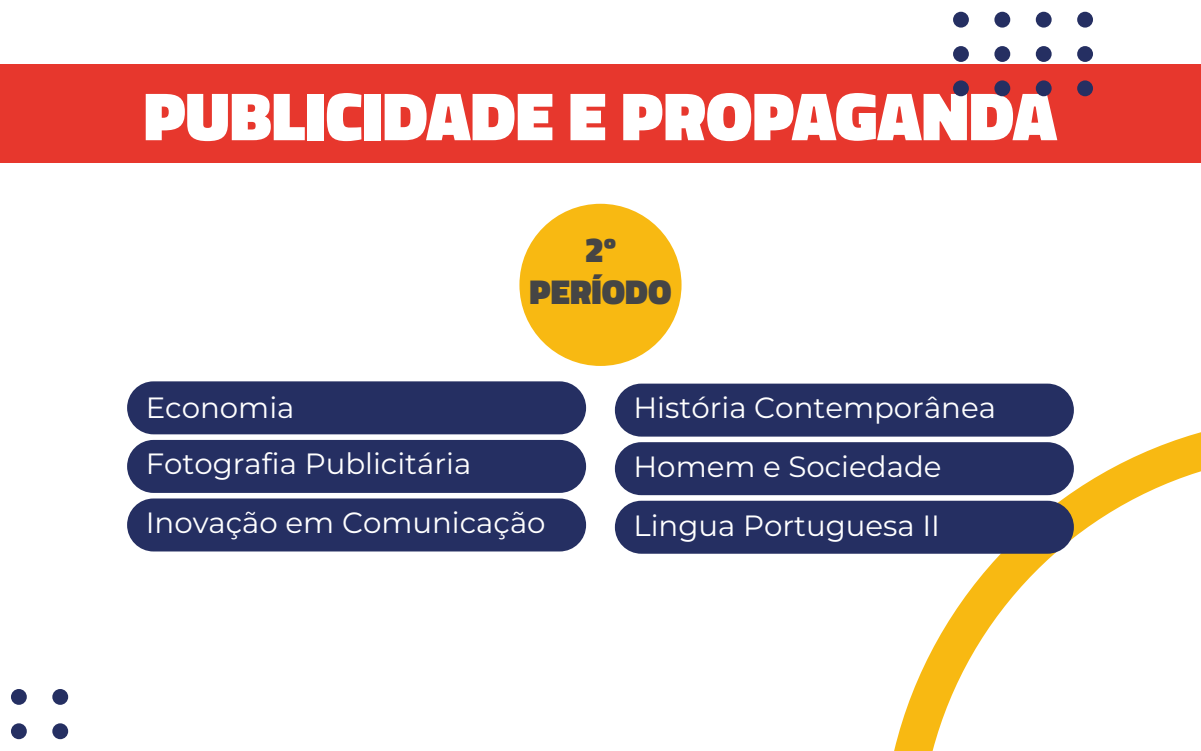
<style>
.page{position:relative;width:1201px;height:751px;background:#fff}
.page>*{position:absolute;margin:0;border:0;box-sizing:border-box;transform-origin:0 0}
.t1{font:900 69px "Cairo";color:#fff}
.t2{font:900 34.95px/41.9px "Cairo";color:#454545;text-align:center}
.t3{font:100 29.25px "Montserrat";color:#fff}
</style>
<div class="page">
<svg style="left:894px;top:429px;width:306px;height:321px"></svg>
<div style="left:0;top:64px;width:1200px;height:99px;background:#e7372d"></div>
<div style="left:952px;top:12px;width:16px;height:16px;background:#252f62;border-radius:50%"></div>
<div style="left:994px;top:12px;width:16px;height:16px;background:#252f62;border-radius:50%"></div>
<div style="left:1035px;top:12px;width:16px;height:16px;background:#252f62;border-radius:50%"></div>
<div style="left:1077px;top:12px;width:15px;height:16px;background:#252f62;border-radius:50%"></div>
<div style="left:952px;top:46px;width:16px;height:16px;background:#252f62;border-radius:50%"></div>
<div style="left:994px;top:46px;width:16px;height:16px;background:#252f62;border-radius:50%"></div>
<div style="left:1035px;top:46px;width:16px;height:16px;background:#252f62;border-radius:50%"></div>
<div style="left:1077px;top:46px;width:15px;height:16px;background:#252f62;border-radius:50%"></div>
<div style="left:952px;top:80px;width:16px;height:16px;background:#252f62;border-radius:50%"></div>
<div style="left:994px;top:80px;width:16px;height:16px;background:#252f62;border-radius:50%"></div>
<div style="left:1035px;top:80px;width:16px;height:16px;background:#252f62;border-radius:50%"></div>
<div style="left:1077px;top:80px;width:15px;height:16px;background:#252f62;border-radius:50%"></div>
<div style="left:11px;top:688px;width:16px;height:16px;background:#252f62;border-radius:50%"></div>
<div style="left:52px;top:688px;width:16px;height:16px;background:#252f62;border-radius:50%"></div>
<div style="left:11px;top:723px;width:16px;height:15px;background:#252f62;border-radius:50%"></div>
<div style="left:52px;top:723px;width:16px;height:15px;background:#252f62;border-radius:50%"></div>
<div style="left:519px;top:204px;width:162px;height:162px;background:#f8b912;border-radius:50%"></div>
<div style="left:127px;top:381px;width:459px;height:53px;background:#252f62;border-radius:26px"></div>
<div style="left:615px;top:383px;width:458px;height:53px;background:#252f62;border-radius:26px"></div>
<div style="left:615px;top:442px;width:458px;height:53px;background:#252f62;border-radius:26px"></div>
<div style="left:127px;top:439px;width:459px;height:53px;background:#252f62;border-radius:26px"></div>
<div style="left:615px;top:500px;width:458px;height:53px;background:#252f62;border-radius:26px"></div>
<div style="left:127px;top:498px;width:459px;height:53px;background:#252f62;border-radius:26px"></div>
<h1 class="t1" style="left:144px;top:76px;width:914px">PUBLICIDADE E PROPAGANDA</h1>
<p class="t2" style="left:529px;top:229px;width:143px">2º<br>PERÍODO</p>
<p class="t3" style="left:146px;top:396px;width:150px">Economia</p>
<p class="t3" style="left:633px;top:396px;width:364px">História Contemporânea</p>
<p class="t3" style="left:146px;top:444px;width:327px">Fotografia Publicitária</p>
<p class="t3" style="left:633px;top:455px;width:309px">Homem e Sociedade</p>
<p class="t3" style="left:146px;top:510px;width:401px">Inovação em Comunicação</p>
<p class="t3" style="left:633px;top:513px;width:308px">Lingua Portuguesa II</p>
</div>
